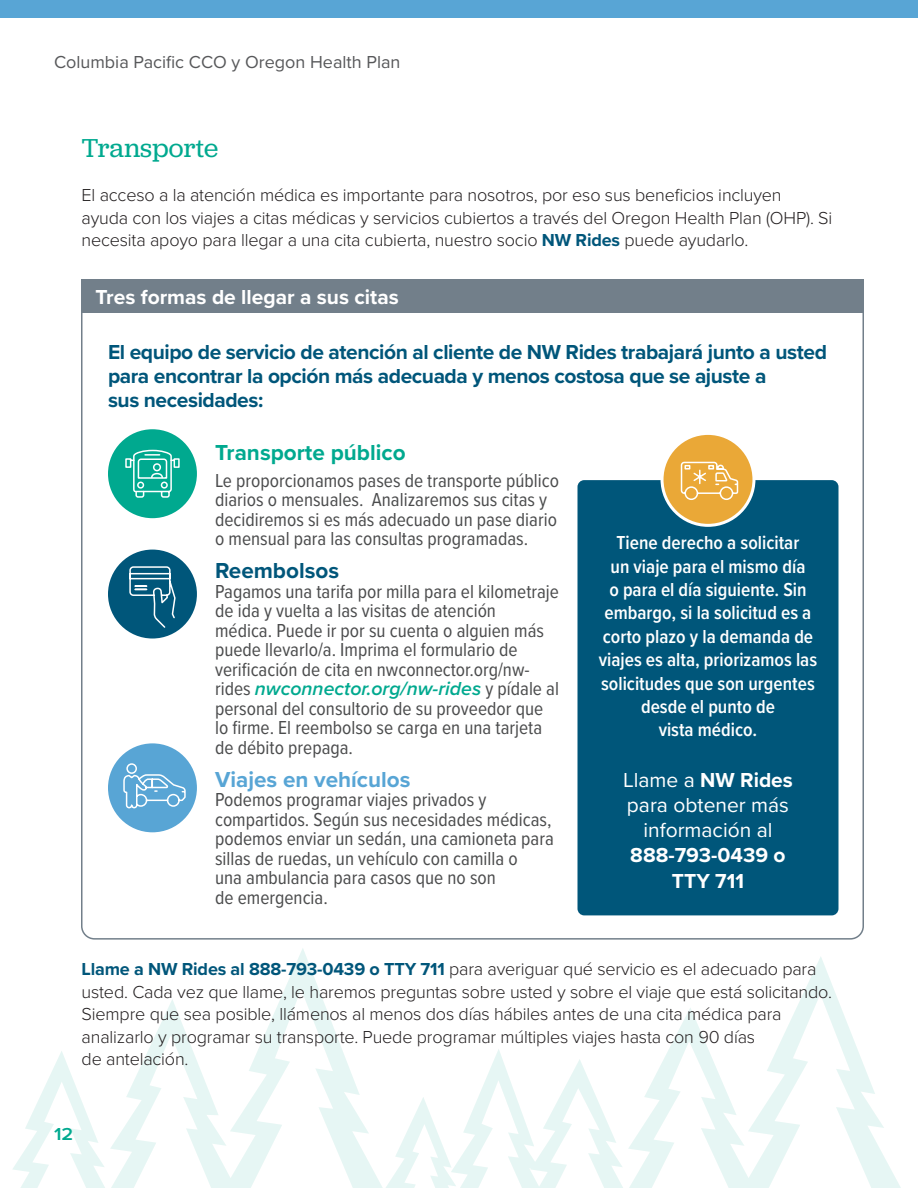
<style>
.page{position:relative;width:918px;height:1188px;background:#fff}
.page>*{position:absolute;margin:0;border:0;box-sizing:border-box;transform-origin:0 0}
.page_head{font:27px "Jubilat";letter-spacing:.005em;color:#00a98f}
.t1{font:700 22.5px "Proxima Nova";color:#00a98f}
.text_under_icons-_left{font:700 22.5px "Proxima Nova";color:#58a5d5}
.text_under_icons-_left-2{font:700 22.5px "Proxima Nova";color:#00567a}
.Body{font:700 21px/24px "Proxima Nova";letter-spacing:-.02em;color:#00567a}
.t2{font:21px/25.2px "Proxima Nova";color:#fff;text-align:center}
.Gra_hics_Headers{font:700 21px "Proxima Nova";color:#fff}
.text_under_icons-_left-3{font:19.5px/19.5px "Proxima Nova Cond";color:#4b4c4d}
.t3{font:600 19.5px/23.4px "Proxima Nova Cond";color:#fff;text-align:center}
.text{font:300 18px/22.5px "Proxima Nova";letter-spacing:-.01em;color:#231f20}
.t4{font:18px "Proxima Nova";color:#57585a}
.t5{font:600 18px "Proxima Nova";color:#00a98f;scale:1.1 1}
.s1{font-weight:700;color:#00567a}
.s2{font-family:"Proxima Nova";font-weight:600;font-style:italic;color:#00a98f}
.s3{font-weight:700}
</style>
<div class="page">
<svg style="left:13px;top:948px;width:370px;height:240px"></svg>
<svg style="left:386px;top:1097px;width:65px;height:91px"></svg>
<svg style="left:451px;top:957px;width:450px;height:231px"></svg>
<div style="left:0;top:0;width:918px;height:18px;background:#58a5d5"></div>
<div style="left:81px;top:280px;width:783px;height:33px;background:#727f8a"></div>
<div style="left:108px;top:743px;width:89px;height:89px;background:#58a5d5;border-radius:50%"></div>
<div style="left:108px;top:429px;width:89px;height:89px;background:#00a98f;border-radius:50%"></div>
<svg style="left:125px;top:449px;width:55px;height:49px"></svg>
<div style="left:108px;top:550px;width:89px;height:89px;background:#00567a;border-radius:50%"></div>
<svg style="left:123px;top:566px;width:64px;height:243px"></svg>
<div style="left:578px;top:480px;width:260px;height:435px;background:#00567a;border-radius:7px"></div>
<div style="left:662px;top:433px;width:92px;height:92px;background:#eaa837;border-radius:50%"></div>
<div style="left:661px;top:432px;width:94px;height:95px;border:3px solid #fff;border-radius:50%"></div>
<svg style="left:680px;top:461px;width:59px;height:39px"></svg>
<p class="t4" style="left:54px;top:49px;width:348px">Columbia Pacific CCO y Oregon Health Plan</p>
<p class="page_head" style="left:82px;top:131px;width:138px">Transporte</p>
<p class="text" style="left:82px;top:183px;width:752px">El acceso a la atención médica es importante para nosotros, por eso sus beneficios incluyen ayuda con los viajes a citas médicas y servicios cubiertos a través del Oregon Health Plan (OHP). Si necesita apoyo para llegar a una cita cubierta, nuestro socio <span class="s1">NW Rides</span> puede ayudarlo.</p>
<p class="Gra_hics_Headers" style="left:95px;top:281px;width:305px">Tres formas de llegar a sus citas</p>
<p class="Body" style="left:108px;top:339px;width:720px">El equipo de servicio de atención al cliente de NW Rides trabajará junto a usted para encontrar la opción más adecuada y menos costosa que se ajuste a<br>sus necesidades:</p>
<p class="t1" style="left:215px;top:436px;width:192px">Transporte público</p>
<p class="text_under_icons-_left-3" style="left:215px;top:470px;width:345px">Le proporcionamos pases de transporte público diarios o mensuales. Analizaremos sus citas y decidiremos si es más adecuado un pase diario o mensual para las consultas programadas.</p>
<p class="text_under_icons-_left-2" style="left:215px;top:554px;width:126px">Reembolsos</p>
<p class="text_under_icons-_left-3" style="left:215px;top:581px;width:345px">Pagamos una tarifa por milla para el kilometraje de ida y vuelta a las visitas de atención<br>médica. Puede ir por su cuenta o alguien más puede llevarlo/a. Imprima el formulario de verificación de cita en nwconnector.org/nw&shy;rides <span class="s2">nwconnector.org/nw-rides</span> y pídale al personal del consultorio de su proveedor que lo firme. El reembolso se carga en una tarjeta de débito prepaga.</p>
<p class="text_under_icons-_left" style="left:215px;top:762px;width:197px">Viajes en vehículos</p>
<p class="text_under_icons-_left-3" style="left:215px;top:789px;width:340px">Podemos programar viajes privados y compartidos. Según sus necesidades médicas, podemos enviar un sedán, una camioneta para sillas de ruedas, un vehículo con camilla o<br>una ambulancia para casos que no son<br>de emergencia.</p>
<p class="t3" style="left:599px;top:530px;width:220px">Tiene derecho a solicitar<br>un viaje para el mismo día<br>o para el día siguiente. Sin embargo, si la solicitud es a corto plazo y la demanda de viajes es alta, priorizamos las solicitudes que son urgentes desde el punto de<br>vista médico.</p>
<p class="t2" style="left:623px;top:766px;width:171px">Llame a <span class="s3">NW Rides </span>para obtener más información al<br><span class="s3">888-793-0439 o<br>TTY 711</span></p>
<p class="text" style="left:82px;top:957px;width:752px"><span class="s1">Llame a NW Rides al 888-793-0439 o TTY 711</span> para averiguar qué servicio es el adecuado para usted. Cada vez que llame, le haremos preguntas sobre usted y sobre el viaje que está solicitando.<br>Siempre que sea posible, llámenos al menos dos días hábiles antes de una cita médica para analizarlo y programar su transporte. Puede programar múltiples viajes hasta con 90 días<br>de antelación.</p>
<p class="t5" style="left:54px;top:1120px;width:19px">12</p>
</div>
